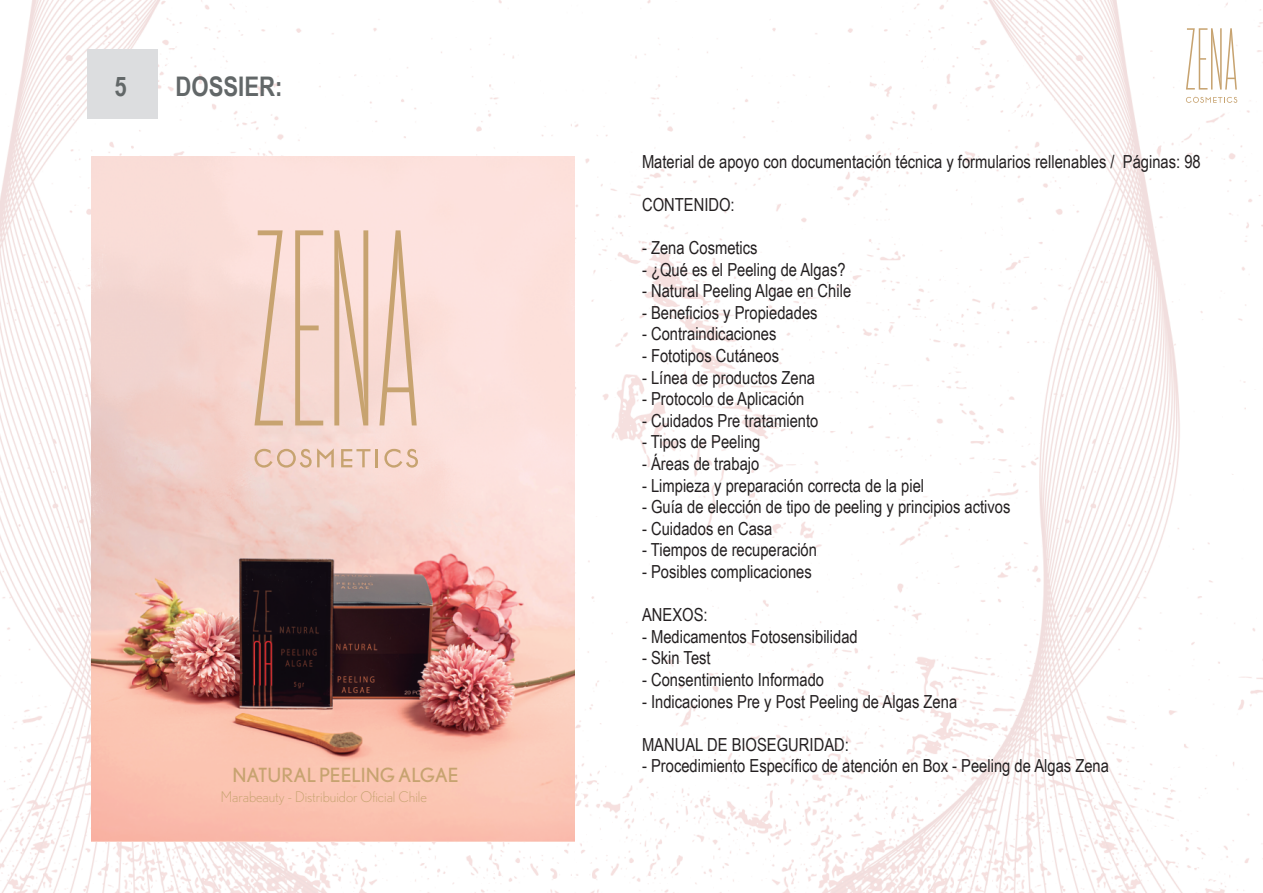
<style>
.page{position:relative;width:1263px;height:893px;background:#fff}
.page>*{position:absolute;margin:0;border:0;box-sizing:border-box;transform-origin:0 0}
.t1{font:700 27px "Arial Narrow";color:#626768}
.t2{font:19.5px "Nobel";color:#c7a370}
.t3{font:18px "Arial Narrow";color:#231f20}
.t4{font:300 14.7px "Nobel";color:#c7a370}
</style>
<div class="page">
<img style="left:574px;top:0;width:689px;height:893px">
<img style="left:0;top:0;width:572px;height:893px">
<div style="left:87px;top:49px;width:71px;height:69px;background:#dcdddf"></div>
<svg style="left:1186px;top:28px;width:51px;height:62px"></svg>
<svg style="left:1186px;top:97px;width:51px;height:6px"></svg>
<img style="left:91px;top:156px;width:484px;height:685px">
<svg style="left:254px;top:230px;width:29px;height:195px;background:#eecfc0"></svg>
<svg style="left:379px;top:230px;width:38px;height:195px;background:#edcebd"></svg>
<svg style="left:334px;top:230px;width:34px;height:195px;background:#e5c6ae"></svg>
<svg style="left:295px;top:230px;width:28px;height:195px;background:#edcebe"></svg>
<svg style="left:255px;top:448px;width:79px;height:20px;background:#e8c8b6"></svg>
<svg style="left:341px;top:449px;width:29px;height:18px"></svg>
<svg style="left:376px;top:449px;width:2px;height:18px"></svg>
<svg style="left:384px;top:449px;width:34px;height:19px"></svg>
<h1 class="t1" style="left:114px;top:66px;width:14px">5</h1>
<h1 class="t1" style="left:175px;top:66px;width:109px">DOSSIER:</h1>
<p class="t2" style="left:232px;top:764px;width:228px">NATURAL PEELING ALGAE</p>
<p class="t4" style="left:221px;top:788px;width:208px">Marabeauty - Distribuidor Oficial Chile</p>
<p class="t3" style="left:642px;top:148px;width:560px">Material de apoyo con documentación técnica y formularios rellenables / Páginas: 98</p>
<p class="t3" style="left:642px;top:191px;width:94px">CONTENIDO:</p>
<p class="t3" style="left:642px;top:234px;width:117px">- Zena Cosmetics</p>
<p class="t3" style="left:642px;top:256px;width:205px">- ¿Qué es el Peeling de Algas?</p>
<p class="t3" style="left:642px;top:278px;width:211px">- Natural Peeling Algae en Chile</p>
<p class="t3" style="left:642px;top:299px;width:177px">- Beneficios y Propiedades</p>
<p class="t3" style="left:642px;top:321px;width:136px">- Contraindicaciones</p>
<p class="t3" style="left:642px;top:342px;width:139px">- Fototipos Cutáneos</p>
<p class="t3" style="left:642px;top:364px;width:175px">- Línea de productos Zena</p>
<p class="t3" style="left:642px;top:386px;width:164px">- Protocolo de Aplicación</p>
<p class="t3" style="left:642px;top:407px;width:178px">- Cuidados Pre tratamiento</p>
<p class="t3" style="left:642px;top:429px;width:120px">- Tipos de Peeling</p>
<p class="t3" style="left:642px;top:450px;width:119px">- Áreas de trabajo</p>
<p class="t3" style="left:642px;top:472px;width:284px">- Limpieza y preparación correcta de la piel</p>
<p class="t3" style="left:642px;top:494px;width:370px">- Guía de elección de tipo de peeling y principios activos</p>
<p class="t3" style="left:642px;top:515px;width:132px">- Cuidados en Casa</p>
<p class="t3" style="left:642px;top:537px;width:176px">- Tiempos de recuperación</p>
<p class="t3" style="left:642px;top:558px;width:171px">- Posibles complicaciones</p>
<p class="t3" style="left:642px;top:602px;width:67px">ANEXOS:</p>
<p class="t3" style="left:642px;top:623px;width:217px">- Medicamentos Fotosensibilidad</p>
<p class="t3" style="left:642px;top:645px;width:70px">- Skin Test</p>
<p class="t3" style="left:642px;top:666px;width:184px">- Consentimiento Informado</p>
<p class="t3" style="left:642px;top:688px;width:317px">- Indicaciones Pre y Post Peeling de Algas Zena</p>
<p class="t3" style="left:642px;top:731px;width:208px">MANUAL DE BIOSEGURIDAD:</p>
<p class="t3" style="left:642px;top:753px;width:468px">- Procedimiento Específico de atención en Box - Peeling de Algas Zena</p>
</div>
